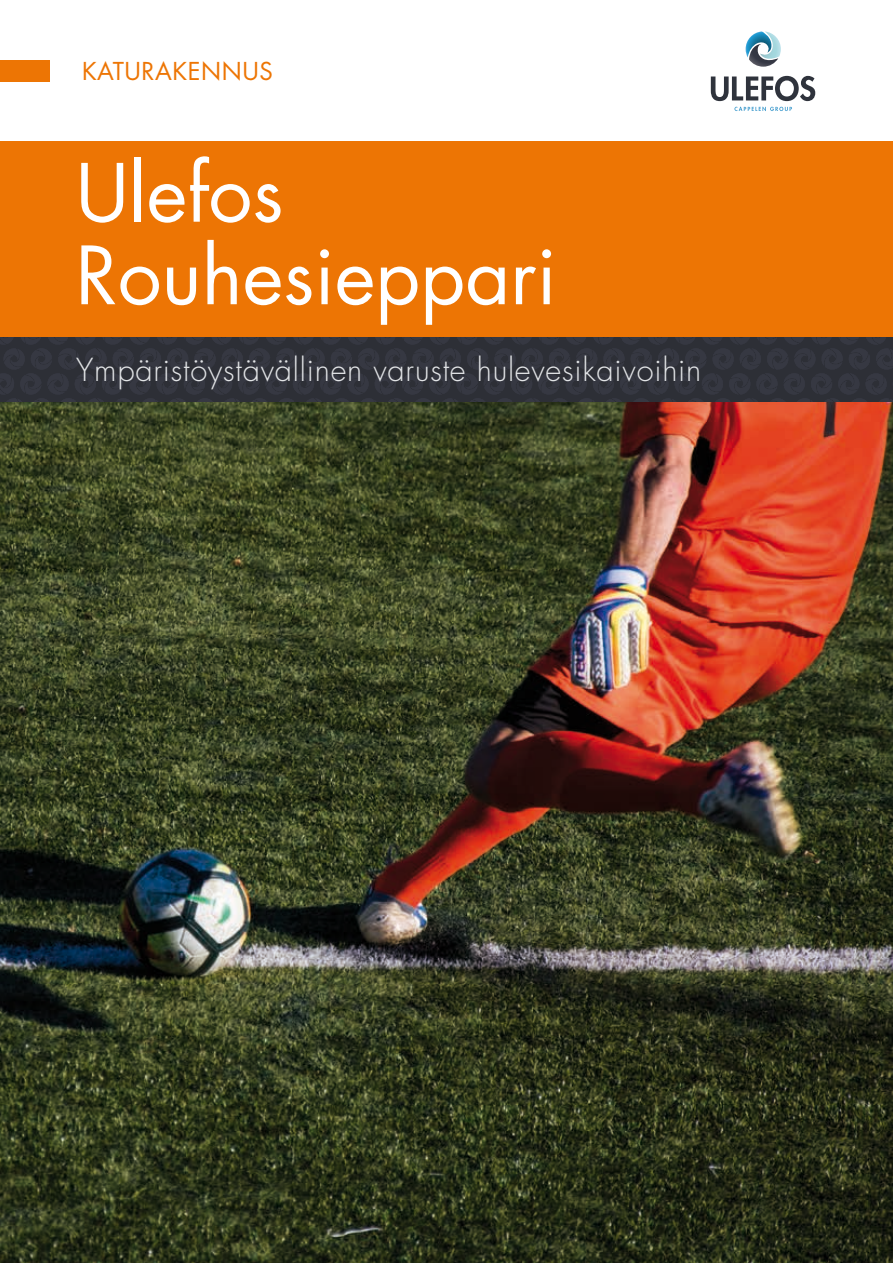
<style>
.page{position:relative;width:893px;height:1263px;background:#fff}
.page>*{position:absolute;margin:0;border:0;box-sizing:border-box;transform-origin:0 0}
.t1{font:78px/82.5px "Futura Std";color:#fff}
.t2{font:300 30.9px "Futura Std";letter-spacing:.025em;color:#e2e4e6}
.t3{font:24px "Futura Std";letter-spacing:.025em;color:#ed7504}
</style>
<div class="page">
<div style="left:0;top:61px;width:50px;height:21px;background:#ed7504"></div>
<svg style="left:734px;top:107px;width:58px;height:4px"></svg>
<svg style="left:746px;top:31px;width:35px;height:36px"></svg>
<svg style="left:711px;top:76px;width:104px;height:25px"></svg>
<img style="left:0;top:402px;width:893px;height:861px">
<div style="left:0;top:141px;width:893px;height:197px;background:#ed7504"></div>
<div style="left:0;top:338px;width:893px;height:64px;background:#2d2f36"></div>
<p class="t3" style="left:82px;top:56px;width:192px">KATURAKENNUS</p>
<h1 class="t1" style="left:75px;top:153px;width:483px">Ulefos<br>Rouhesieppari</h1>
<p class="t2" style="left:76px;top:351px;width:627px">Ympäristöystävällinen varuste hulevesikaivoihin</p>
</div>
